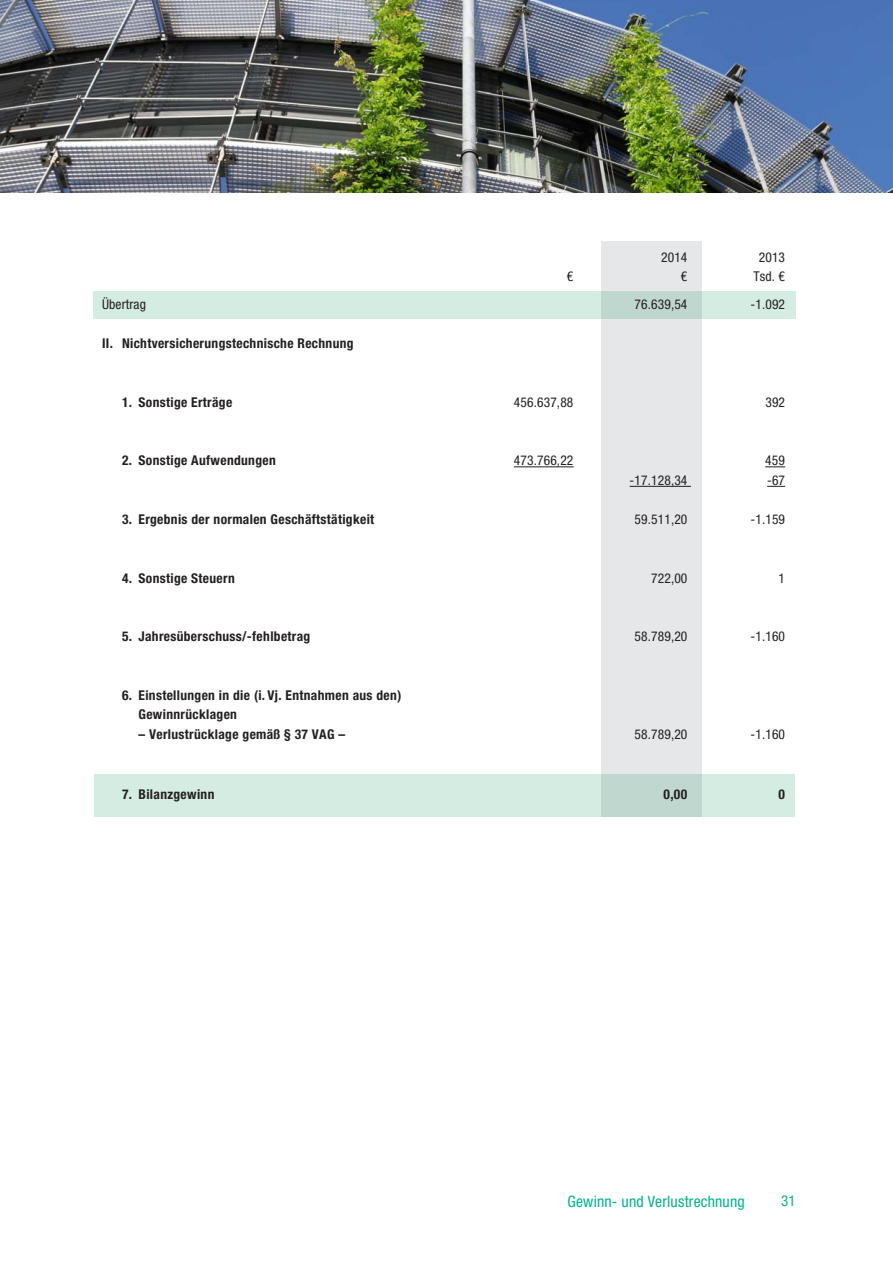
<style>
.page{position:relative;width:893px;height:1263px;background:#fff}
.page>*{position:absolute;margin:0;border:0;box-sizing:border-box;transform-origin:0 0}
.t1{font:condensed 15.75px "Helvetica Neue LT";letter-spacing:.01em;color:#00b48d}
.t2{font:condensed 15px "Helvetica Neue LT";color:#00b48d}
.t3{font:700 condensed 13.5px/19.5px "Helvetica Neue LT";letter-spacing:.025em;color:#231f20}
.t4{font:condensed 13.5px "Helvetica Neue LT";letter-spacing:.01em;color:#231f20}
</style>
<div class="page">
<div style="left:93px;top:291px;width:702px;height:28px;background:#d4ece2"></div>
<div style="left:95px;top:774px;width:700px;height:43px;background:#d4ece2"></div>
<img style="left:0;top:0;width:893px;height:193px">
<div style="left:601px;top:241px;width:101px;height:541px;background:#e6e7e8"></div>
<div style="left:601px;top:774px;width:101px;height:43px;background:#c0d7cf"></div>
<div style="left:601px;top:291px;width:101px;height:28px;background:#c0d7cf"></div>
<hr style="left:514px;top:466px;width:60px;height:1px;background:#231f20">
<svg style="left:765px;top:466px;width:20px;height:1px"></svg>
<hr style="left:630px;top:486px;width:61px;height:1px;background:#231f20">
<svg style="left:767px;top:486px;width:18px;height:1px"></svg>
<p class="t4" style="left:661px;top:252px;width:28px">2014</p>
<p class="t4" style="left:759px;top:252px;width:28px">2013</p>
<p class="t4" style="left:567px;top:272px;width:8px">€</p>
<p class="t4" style="left:681px;top:272px;width:8px">€</p>
<p class="t4" style="left:753px;top:272px;width:33px">Tsd. €</p>
<p class="t4" style="left:102px;top:300px;width:45px">Übertrag</p>
<p class="t4" style="left:634px;top:300px;width:54px">76.639,54</p>
<p class="t4" style="left:750px;top:300px;width:36px">-1.092</p>
<p class="t3" style="left:102px;top:335px;width:253px">II. Nichtversicherungstechnische Rechnung</p>
<p class="t3" style="left:122px;top:394px;width:112px">1. Sonstige Erträge</p>
<p class="t4" style="left:514px;top:397px;width:61px">456.637,88</p>
<p class="t4" style="left:765px;top:397px;width:21px">392</p>
<p class="t3" style="left:122px;top:452px;width:155px">2. Sonstige Aufwendungen</p>
<p class="t4" style="left:514px;top:456px;width:61px">473.766,22</p>
<p class="t4" style="left:765px;top:456px;width:21px">459</p>
<p class="t4" style="left:630px;top:475px;width:59px">-17.128,34</p>
<p class="t4" style="left:767px;top:475px;width:19px">-67</p>
<p class="t3" style="left:122px;top:511px;width:254px">3. Ergebnis der normalen Geschäftstätigkeit</p>
<p class="t4" style="left:634px;top:514px;width:54px">59.511,20</p>
<p class="t4" style="left:750px;top:514px;width:36px">-1.159</p>
<p class="t3" style="left:122px;top:569px;width:114px">4. Sonstige Steuern</p>
<p class="t4" style="left:651px;top:573px;width:38px">722,00</p>
<p class="t4" style="left:779px;top:573px;width:8px">1</p>
<p class="t3" style="left:122px;top:628px;width:190px">5. Jahresüberschuss/-fehlbetrag</p>
<p class="t4" style="left:634px;top:631px;width:54px">58.789,20</p>
<p class="t4" style="left:750px;top:631px;width:36px">-1.160</p>
<p class="t3" style="left:139px;top:686px;width:264px;text-indent:-16px">6. Einstellungen in die (i. Vj. Entnahmen aus den)<br>Gewinnrücklagen</p>
<p class="t3" style="left:139px;top:725px;width:208px">– Verlustrücklage gemäß § 37 VAG –</p>
<p class="t4" style="left:634px;top:729px;width:54px">58.789,20</p>
<p class="t4" style="left:750px;top:729px;width:36px">-1.160</p>
<p class="t3" style="left:122px;top:785px;width:94px">7. Bilanzgewinn</p>
<p class="t3" style="left:664px;top:785px;width:25px">0,00</p>
<p class="t3" style="left:779px;top:785px;width:8px">0</p>
<p class="t1" style="left:567px;top:1196px;width:179px">Gewinn- und Verlustrechnung</p>
<p class="t2" style="left:781px;top:1195px;width:16px">31</p>
</div>
